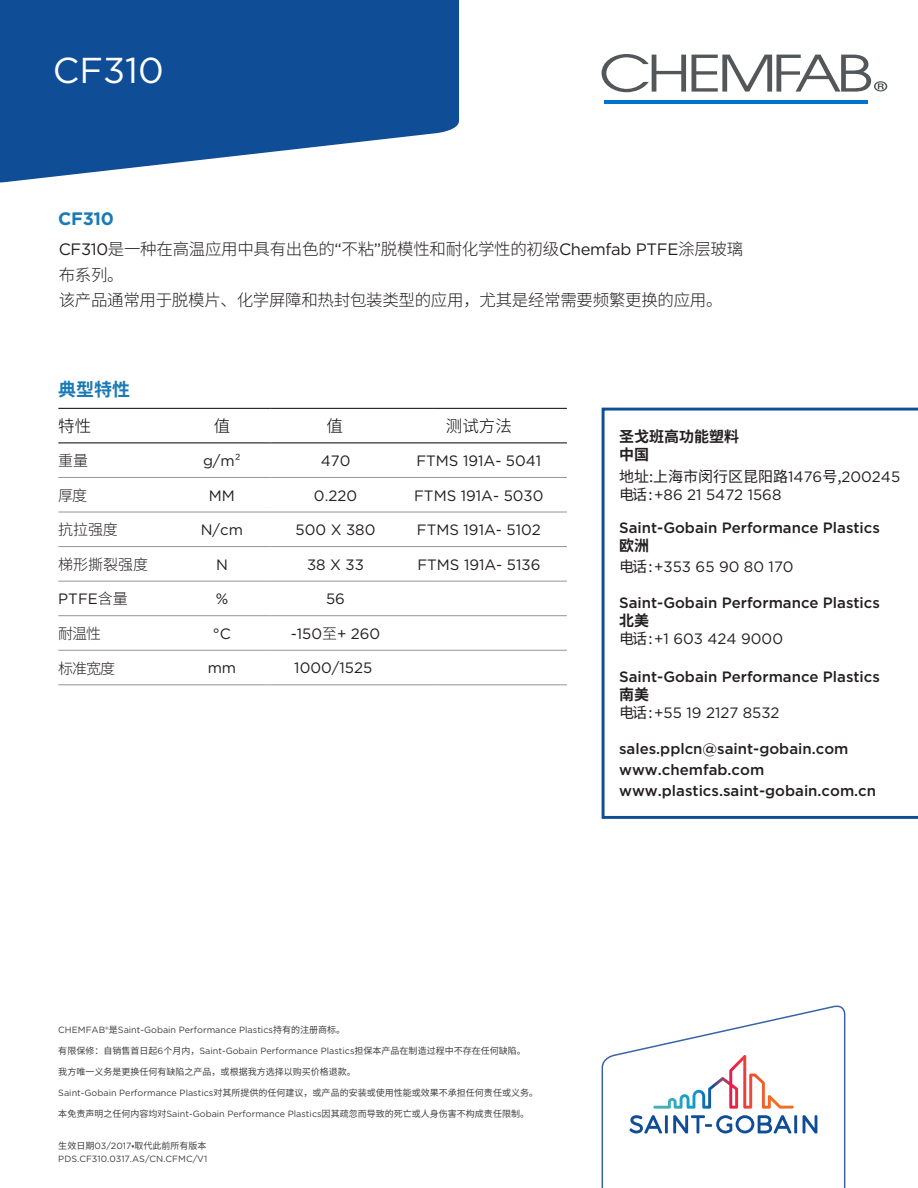
<style>
.page{position:relative;width:918px;height:1188px;background:#fff}
.page>*{position:absolute;margin:0;border:0;box-sizing:border-box;transform-origin:0 0}
.t1{font:36px "Gotham";color:#fff}
.t2{font:700 18px "Gotham";letter-spacing:-.02em;color:#197ab5}
.t3{font:700 18px "Source Han Sans CN";color:#197ab5}
.t4{font:300 16.5px/25.8px "Source Han Sans CN";letter-spacing:-.02em;color:#231f20}
.t5{font:300 16.5px "Source Han Sans CN";color:#030303}
.t6{font:15px "Gotham";color:#231f20}
.t7{font:500 15px/21px "Gotham";color:#231f20}
.t8{font:15px "Source Han Sans CN";color:#231f20}
.t9{font:300 15px "Source Han Sans CN";letter-spacing:-.005em;color:#231f20}
.t10{font:700 15px/17.5px "Source Han Sans CN";color:#231f20}
.t11{font:9px "Source Han Sans CN";color:#3e3e3f}
.t12{font:9px "Gotham";color:#3e3e3f}
.s1{font-family:"Gotham";font-weight:400}
.s2{font-family:"Source Han Sans CN";font-weight:300}
.s3{font-family:"Gotham"}
.s4{font-family:"Source Han Sans CN"}
</style>
<div class="page">
<svg style="left:602px;top:408px;width:316px;height:411px"></svg>
<svg style="left:0;top:0;width:459px;height:183px;background:#3166a5"></svg>
<svg style="left:601px;top:1005px;width:245px;height:183px"></svg>
<svg style="left:602px;top:54px;width:84px;height:38px"></svg>
<svg style="left:692px;top:55px;width:195px;height:37px"></svg>
<hr style="left:604px;top:100px;width:264px;height:3px;background:#0073ce">
<hr style="left:58px;top:477px;width:212px;height:1px;background:#939598">
<hr style="left:270px;top:477px;width:163px;height:1px;background:#939598">
<hr style="left:433px;top:477px;width:134px;height:1px;background:#939598">
<hr style="left:58px;top:512px;width:212px;height:1px;background:#939598">
<hr style="left:270px;top:512px;width:163px;height:1px;background:#939598">
<hr style="left:433px;top:512px;width:134px;height:1px;background:#939598">
<hr style="left:58px;top:546px;width:212px;height:1px;background:#939598">
<hr style="left:270px;top:546px;width:163px;height:1px;background:#939598">
<hr style="left:433px;top:546px;width:134px;height:1px;background:#939598">
<hr style="left:58px;top:581px;width:212px;height:1px;background:#939598">
<hr style="left:270px;top:581px;width:163px;height:1px;background:#939598">
<hr style="left:433px;top:581px;width:134px;height:1px;background:#939598">
<hr style="left:58px;top:615px;width:212px;height:1px;background:#939598">
<hr style="left:270px;top:615px;width:163px;height:1px;background:#939598">
<hr style="left:433px;top:615px;width:134px;height:1px;background:#939598">
<hr style="left:58px;top:650px;width:212px;height:1px;background:#939598">
<hr style="left:270px;top:650px;width:163px;height:1px;background:#939598">
<hr style="left:433px;top:650px;width:134px;height:1px;background:#939598">
<hr style="left:58px;top:684px;width:212px;height:1px;background:#939598">
<hr style="left:270px;top:684px;width:163px;height:1px;background:#939598">
<hr style="left:433px;top:684px;width:134px;height:1px;background:#939598">
<hr style="left:58px;top:408px;width:212px;height:1px;background:#030303">
<hr style="left:270px;top:408px;width:163px;height:1px;background:#030303">
<hr style="left:433px;top:408px;width:134px;height:1px;background:#030303">
<hr style="left:58px;top:443px;width:212px;height:1px;background:#030303">
<hr style="left:270px;top:443px;width:163px;height:1px;background:#030303">
<hr style="left:433px;top:443px;width:134px;height:1px;background:#030303">
<svg style="left:629px;top:1115px;width:33px;height:18px"></svg>
<hr style="left:665px;top:1115px;width:3px;height:18px;background:#0f4d96">
<svg style="left:673px;top:1115px;width:118px;height:18px"></svg>
<hr style="left:794px;top:1115px;width:3px;height:18px;background:#0f4d96">
<svg style="left:803px;top:1115px;width:14px;height:18px"></svg>
<svg style="left:653px;top:1055px;width:141px;height:54px"></svg>
<h1 class="t1" style="left:53px;top:47px;width:112px">CF310</h1>
<h2 class="t2" style="left:58px;top:207px;width:57px">CF310</h2>
<h3 class="t4" style="left:59px;top:236px;width:686px"><span class="s1">CF310</span>是一种在高温应用中具有出色的<span class="s1">“</span>不粘<span class="s1">”</span>脱模性和耐化学性的初级<span class="s1">Chemfab PTFE</span>涂层玻璃布系列。<br>该产品通常用于脱模片、化学屏障和热封包装类型的应用，尤其是经常需要频繁更换的应用。</h3>
<h2 class="t3" style="left:58px;top:379px;width:73px">典型特性</h2>
<h3 class="t5" style="left:58px;top:417px;width:34px">特性</h3>
<h3 class="t5" style="left:214px;top:417px;width:18px">值</h3>
<h3 class="t5" style="left:326px;top:417px;width:18px">值</h3>
<h3 class="t5" style="left:446px;top:417px;width:67px">测试方法</h3>
<h3 class="t9" style="left:58px;top:452px;width:31px">重量</h3>
<h3 class="t6" style="left:203px;top:451px;width:39px">g/m2</h3>
<h3 class="t6" style="left:209px;top:486px;width:28px">MM</h3>
<h3 class="t6" style="left:201px;top:520px;width:44px">N/cm</h3>
<h3 class="t6" style="left:216px;top:555px;width:13px">N</h3>
<h3 class="t6" style="left:216px;top:589px;width:14px">%</h3>
<h3 class="t6" style="left:213px;top:624px;width:19px">°C</h3>
<h3 class="t6" style="left:208px;top:658px;width:30px">mm</h3>
<h3 class="t6" style="left:321px;top:451px;width:31px">470</h3>
<h3 class="t6" style="left:314px;top:486px;width:45px">0.220</h3>
<h3 class="t6" style="left:296px;top:520px;width:81px">500 X 380</h3>
<h3 class="t6" style="left:307px;top:555px;width:58px">38 X 33</h3>
<h3 class="t6" style="left:326px;top:589px;width:20px">56</h3>
<h3 class="t6" style="left:291px;top:624px;width:91px">-150<span class="s2">至</span>+ 260</h3>
<h3 class="t6" style="left:294px;top:658px;width:79px">1000/1525</h3>
<h3 class="t6" style="left:416px;top:451px;width:126px">FTMS 191A- 5041</h3>
<h3 class="t6" style="left:414px;top:486px;width:131px">FTMS 191A- 5030</h3>
<h3 class="t6" style="left:417px;top:520px;width:125px">FTMS 191A- 5102</h3>
<h3 class="t6" style="left:417px;top:555px;width:125px">FTMS 191A- 5136</h3>
<h3 class="t9" style="left:58px;top:487px;width:31px">厚度</h3>
<h3 class="t9" style="left:58px;top:521px;width:61px">抗拉强度</h3>
<h3 class="t9" style="left:58px;top:556px;width:91px">梯形撕裂强度</h3>
<h3 class="t6" style="left:58px;top:590px;width:71px">PTFE<span class="s2">含量</span></h3>
<h3 class="t9" style="left:58px;top:625px;width:44px">耐温性</h3>
<h3 class="t9" style="left:58px;top:660px;width:58px">标准宽度</h3>
<h3 class="t10" style="left:619px;top:428px;width:121px">圣戈班高功能塑料中国</h3>
<h3 class="t8" style="left:619px;top:468px;width:283px">地址:上海市闵行区昆阳路<span class="s3">1476</span>号,<span class="s3">200245</span></h3>
<h3 class="t6" style="left:619px;top:485px;width:164px"><span class="s4">电话 :</span>+86 21 5472 1568</h3>
<h3 class="t7" style="left:619px;top:517px;width:262px">Saint-Gobain Performance Plastics</h3>
<h3 class="t10" style="left:619px;top:537px;width:31px">欧洲</h3>
<h3 class="t6" style="left:619px;top:557px;width:176px"><span class="s4">电话 :</span>+353 65 90 80 170</h3>
<h3 class="t7" style="left:619px;top:591px;width:262px">Saint-Gobain Performance Plastics</h3>
<h3 class="t10" style="left:619px;top:612px;width:31px">北美</h3>
<h3 class="t6" style="left:619px;top:629px;width:165px"><span class="s4">电话 :</span>+1 603 424 9000</h3>
<h3 class="t7" style="left:619px;top:665px;width:262px">Saint-Gobain Performance Plastics</h3>
<h3 class="t10" style="left:619px;top:686px;width:31px">南美</h3>
<h3 class="t6" style="left:619px;top:703px;width:162px"><span class="s4">电话 :</span>+55 19 2127 8532</h3>
<h3 class="t7" style="left:619px;top:737px;width:259px">sales.pplcn@saint-gobain.com www.chemfab.com www.plastics.saint-gobain.com.cn</h3>
<p class="t12" style="left:58px;top:1024px;width:288px">CHEMFAB®<span class="s4">是</span>Saint-Gobain Performance Plastics<span class="s4">持有的注册商标。</span></p>
<p class="t11" style="left:58px;top:1045px;width:469px">有限保修：自销售首日起<span class="s3">6</span>个月内，<span class="s3">Saint-Gobain Performance Plastics</span>担保本产品在制造过程中不存在任何缺陷。</p>
<p class="t11" style="left:58px;top:1066px;width:299px">我方唯一义务是更换任何有缺陷之产品，或根据我方选择以购买价格退款。</p>
<p class="t11" style="left:58px;top:1087px;width:481px"><span class="s3">Saint-Gobain Performance Plastics</span>对其所提供的任何建议，或产品的安装或使用性能或效果不承担任何责任或义务。</p>
<p class="t11" style="left:58px;top:1108px;width:472px">本免责声明之任何内容均对<span class="s3">Saint-Gobain Performance Plastics</span>因其疏忽而导致的死亡或人身伤害不构成责任限制。</p>
<p class="t11" style="left:58px;top:1141px;width:150px">生效日期<span class="s3">03/2017</span>•取代此前所有版本</p>
<p class="t12" style="left:58px;top:1153px;width:150px">PDS.CF310.0317.AS/CN.CFMC/V1</p>
</div>
